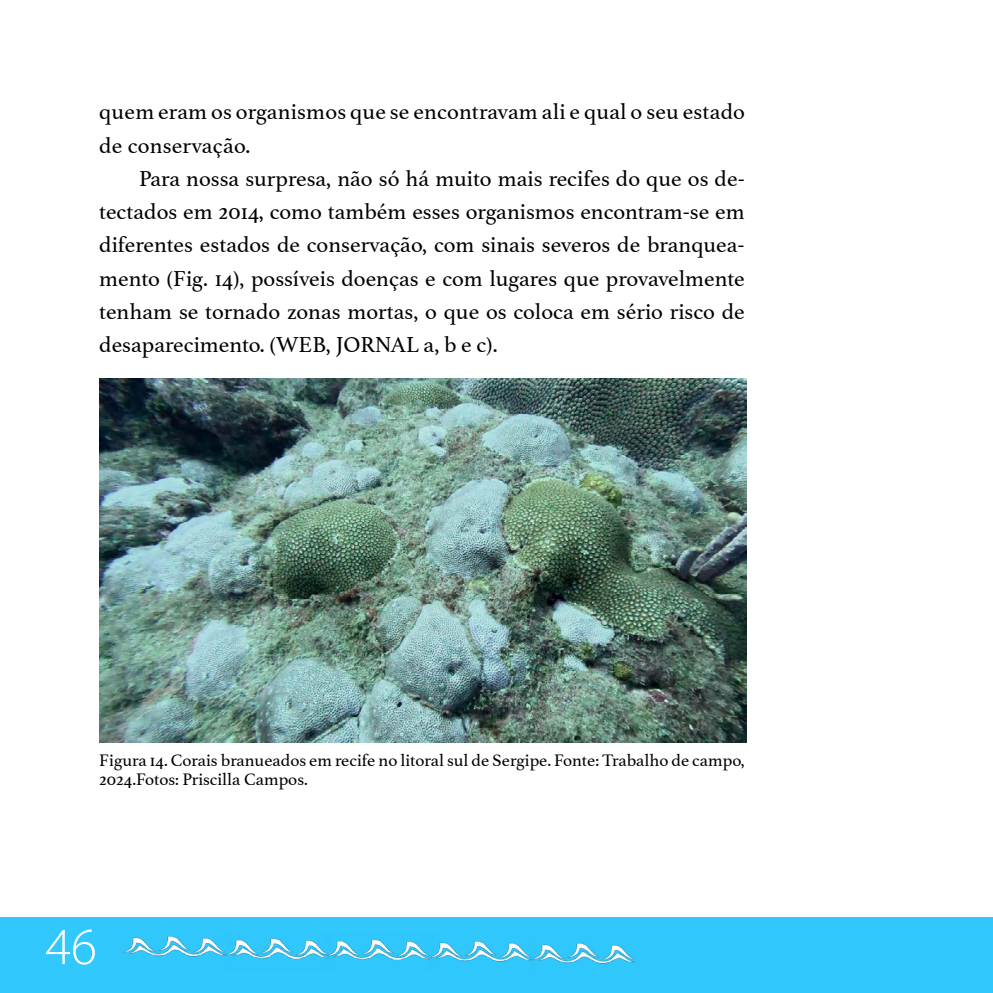
<style>
.page{position:relative;width:993px;height:993px;background:#fff}
.page>*{position:absolute;margin:0;border:0;box-sizing:border-box;transform-origin:0 0}
.t1{font:300 52.5px "Myriad Pro";color:#fff}
.t2{font:22.75px/33.2px "Athelas";color:#000}
.t3{font:17.5px/19.2px "Athelas";color:#000}
</style>
<div class="page">
<div style="left:0;top:916px;width:992px;height:76px;background:#31c8fd"></div>
<img style="left:229px;top:938px;width:95px;height:22px">
<img style="left:123px;top:936px;width:106px;height:21px">
<img style="left:324px;top:939px;width:103px;height:22px">
<img style="left:535px;top:943px;width:101px;height:21px">
<img style="left:427px;top:941px;width:108px;height:21px">
<img style="left:99px;top:378px;width:647px;height:363px">
<p class="t2" style="left:99px;top:94px;width:647px">quem eram os organismos que se encontravam ali e qual o seu estado de conservação.</p>
<p class="t2" style="left:99px;top:161px;width:646px;text-align:justify;text-indent:40px">Para nossa surpresa, não só há muito mais recifes do que os de&shy;tectados em 2014, como também esses organismos encontram-se em diferentes estados de conservação, com sinais severos de branquea&shy;mento (Fig. 14), possíveis doenças e com lugares que provavelmente tenham se tornado zonas mortas, o que os coloca em sério risco de desaparecimento. (WEB, JORNAL a, b e c).</p>
<p class="t3" style="left:99px;top:749px;width:646px">Figura 14. Corais branueados em recife no litoral sul de Sergipe. Fonte: Trabalho de campo,<br>2024.Fotos: Priscilla Campos.</p>
<h1 class="t1" style="left:45px;top:914px;width:53px">46</h1>
</div>
